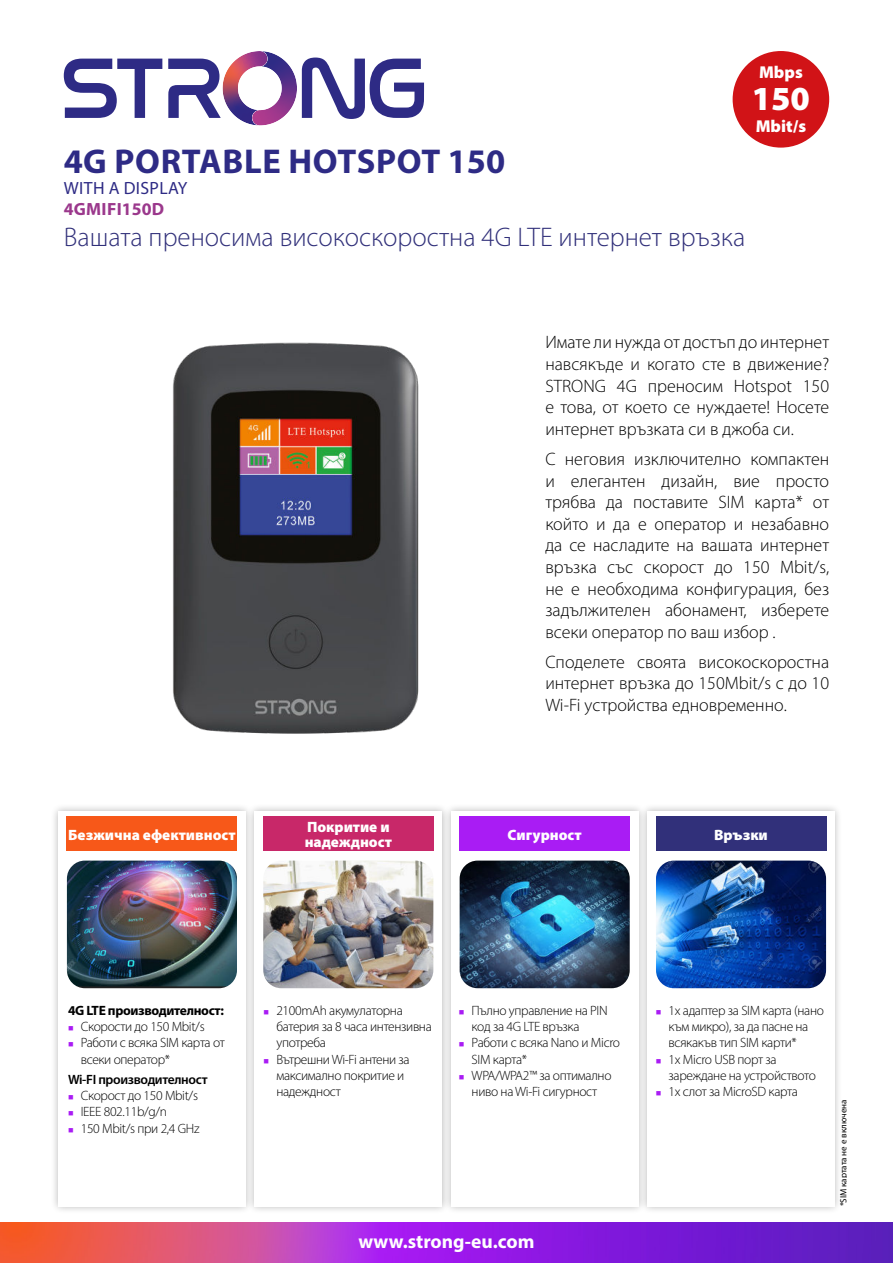
<style>
.page{position:relative;width:893px;height:1263px;background:#fff}
.page>*{position:absolute;margin:0;border:0;box-sizing:border-box;transform-origin:0 0}
.t1{font:700 34.5px "Myriad Pro";letter-spacing:.02em;color:#2e2b85}
.t2{font:900 33.9px "Myriad Pro";color:#fff}
.t3{font:300 27px "Myriad Pro";color:#31307a}
.t4{font:700 19.5px "Myriad Pro";color:#fff}
.t5{font:300 18px/21.6px "Myriad Pro";color:#000;text-align:justify}
.t6{font:17.7px "Myriad Pro";letter-spacing:.02em;color:#2e2b85}
.t7{font:700 17.7px "Myriad Pro";letter-spacing:.01em;color:#9b388c}
.t8{font:900 17.25px "Myriad Pro";color:#fff}
.t9{font:900 15px/15.8px "Myriad Pro";color:#fff}
.t10{font:300 13.5px/16.2px "Myriad Pro";letter-spacing:-.025em;color:#000}
.t11{font:700 13.5px "Myriad Pro";letter-spacing:-.025em;color:#000}
.t12{font:600 13.5px "Myriad Pro";letter-spacing:-.025em;color:#000}
.t13{font:9px "Myriad Pro";color:#000}
</style>
<div class="page">
<div style="left:50px;top:803px;width:204px;height:411px;background:#000;opacity:.3"></div>
<div style="left:58px;top:811px;width:187px;height:395px;background:#fff"></div>
<div style="left:246px;top:803px;width:204px;height:411px;background:#000;opacity:.3"></div>
<div style="left:255px;top:811px;width:187px;height:395px;background:#fff"></div>
<div style="left:443px;top:803px;width:203px;height:411px;background:#000;opacity:.3"></div>
<div style="left:451px;top:811px;width:187px;height:395px;background:#fff"></div>
<div style="left:639px;top:803px;width:204px;height:411px;background:#000;opacity:.3"></div>
<div style="left:647px;top:811px;width:188px;height:395px;background:#fff"></div>
<img style="left:173px;top:342px;width:246px;height:392px">
<img style="left:460px;top:860px;width:170px;height:128px">
<img style="left:263px;top:860px;width:170px;height:128px">
<img style="left:656px;top:860px;width:170px;height:128px">
<img style="left:67px;top:860px;width:170px;height:128px">
<svg style="left:64px;top:59px;width:98px;height:59px"></svg>
<svg style="left:302px;top:58px;width:122px;height:61px"></svg>
<svg style="left:168px;top:51px;width:114px;height:74px"></svg>
<div style="left:733px;top:51px;width:96px;height:97px;background:#d11317;border-radius:50%"></div>
<img style="left:0;top:1222px;width:893px;height:41px">
<div style="left:67px;top:817px;width:170px;height:34px;background:#f75819"></div>
<div style="left:263px;top:817px;width:170px;height:34px;background:#c82869"></div>
<div style="left:460px;top:817px;width:170px;height:34px;background:#a91cf4"></div>
<div style="left:656px;top:817px;width:170px;height:34px;background:#31307a"></div>
<h1 class="t1" style="left:64px;top:148px;width:443px">4G PORTABLE HOTSPOT 150</h1>
<p class="t6" style="left:64px;top:179px;width:125px">WITH A DISPLAY</p>
<p class="t7" style="left:64px;top:203px;width:102px">4GMIFI150D</p>
<h3 class="t3" style="left:64px;top:226px;width:683px">Вашата преносима високоскоростна 4G LTE интернет връзка</h3>
<p class="t8" style="left:759px;top:66px;width:45px">Mbps</p>
<p class="t8" style="left:756px;top:120px;width:52px">Mbit/s</p>
<h2 class="t2" style="left:752px;top:86px;width:60px">150</h2>
<p class="t5" style="left:545px;top:333px;width:285px">Имате ли нужда от достъп до интернет навсякъде и когато сте в движение?<br>STRONG 4G преносим Hotspot 150 е това, от което се нуждаете! Носете интернет връзката си в джоба си.</p>
<p class="t5" style="left:545px;top:450px;width:285px">С неговия изключително компактен и елегантен дизайн, вие просто трябва да поставите SIM карта* от който и да е оператор и незабавно да се насладите на вашата интернет връзка със скорост до 150 Mbit/s, не е необходима конфигурация, без задължителен абонамент, изберете всеки оператор по ваш избор .</p>
<p class="t5" style="left:545px;top:653px;width:285px">Споделете своята високоскоростна интернет връзка до 150Mbit/s с до 10<br>Wi-Fi устройства едновременно.</p>
<p class="t9" style="left:68px;top:828px;width:169px">Безжична ефективност</p>
<p class="t9" style="left:305px;top:820px;width:89px">Покритие и надеждност</p>
<p class="t9" style="left:508px;top:828px;width:76px">Сигурност</p>
<p class="t9" style="left:714px;top:828px;width:55px">Връзки</p>
<p class="t11" style="left:68px;top:1005px;width:157px">4G LTE производителност:</p>
<p class="t10" style="left:81px;top:1020px;width:146px">Скорости до 150 Mbit/s<br>Работи с всяка SIM карта от всеки оператор*</p>
<p class="t12" style="left:68px;top:1074px;width:141px">Wi-FI производителност</p>
<p class="t10" style="left:81px;top:1089px;width:120px">Скорост до 150 Mbit/s<br>IEEE 802.11b/g/n<br>150 Mbit/s при 2,4 GHz</p>
<p class="t10" style="left:276px;top:1003px;width:157px">2100mAh акумулаторна батерия за 8 часа интензивна употреба<br>Вътрешни Wi-Fi антени за максимално покритие и надеждност</p>
<p class="t10" style="left:472px;top:1003px;width:150px">Пълно управление на PIN код за 4G LTE връзка<br>Работи с всяка Nano и Micro<br>SIM карта*<br>WPA/WPA2™ за оптимално ниво на Wi-Fi сигурност</p>
<p class="t10" style="left:668px;top:1003px;width:157px">1x адаптер за SIM карта (нано към микро), за да пасне на всякакъв тип SIM карти*<br>1x Micro USB порт за зареждане на устройството<br>1x слот за MicroSD карта</p>
<p class="t4" style="left:358px;top:1234px;width:178px">www.strong-eu.com</p>
<p class="t13" style="left:839px;top:1206px;width:108px;rotate:-90deg">*SIM картата не е включена</p>
</div>
